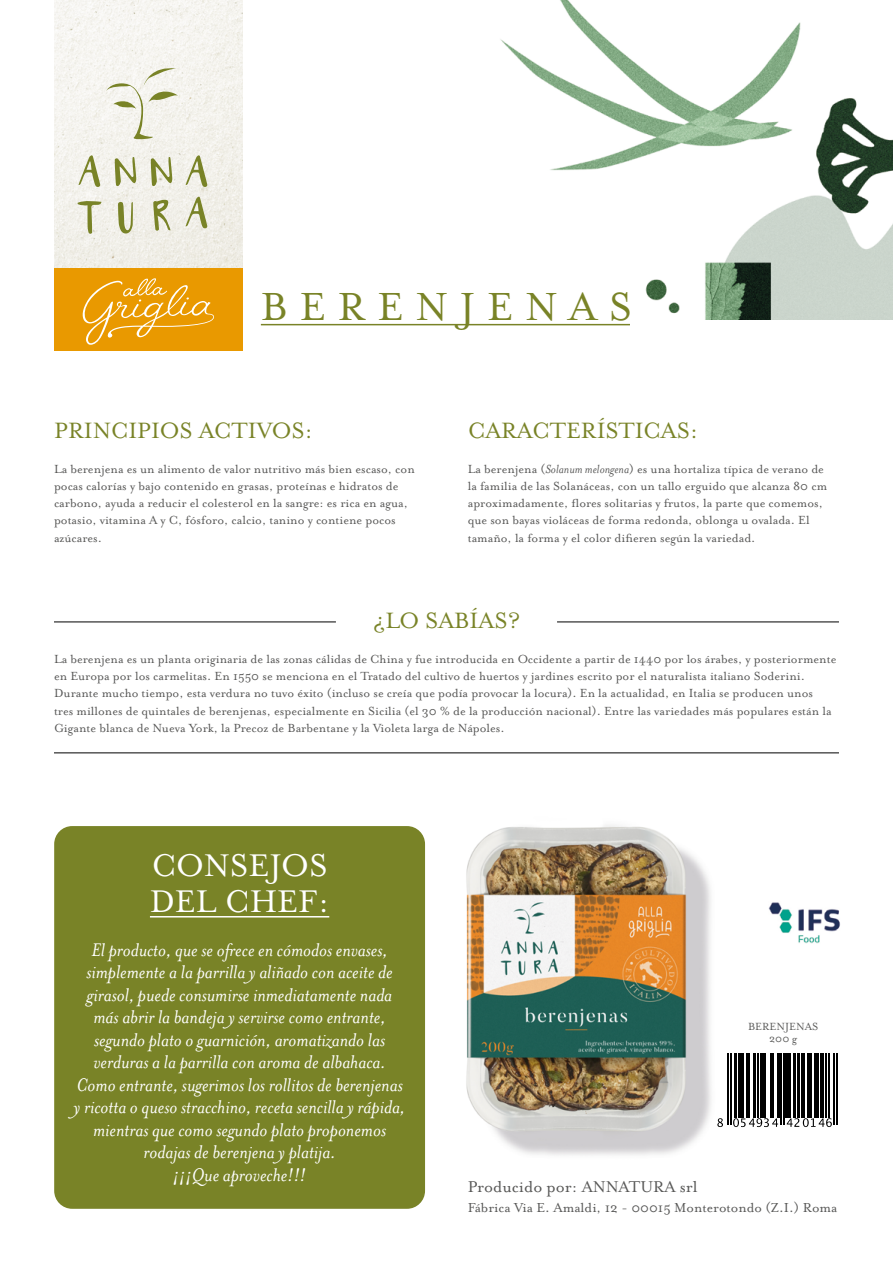
<style>
.page{position:relative;width:893px;height:1263px;background:#fff}
.page>*{position:absolute;margin:0;border:0;box-sizing:border-box;transform-origin:0 0}
.t1{font:45px "Mrs Eaves OT";letter-spacing:.26em;color:#798327}
.t2{font:36px/36px "Mrs Eaves OT";color:#fff}
.t3{font:25.5px "Mrs Eaves OT";color:#798327}
.t4{font:italic 21px/22.5px "Mrs Eaves OT";color:#fff;text-align:center}
.t5{font:18px "Mrs Eaves OT";color:#575756}
.t6{font:15px "Mrs Eaves OT";color:#575756}
.t7{font:13.5px/17.2px "Mrs Eaves OT";color:#575756}
.t8{font:11.85px/11.9px "Mrs Eaves OT";color:#575756;text-align:center}
.s1{font-style:italic}
</style>
<div class="page">
<img style="left:378px;top:752px;width:394px;height:449px">
<img style="left:54px;top:0;width:189px;height:268px">
<svg style="left:115px;top:157px;width:21px;height:29px"></svg>
<svg style="left:118px;top:201px;width:15px;height:34px"></svg>
<svg style="left:78px;top:155px;width:22px;height:32px"></svg>
<svg style="left:77px;top:200px;width:24px;height:34px"></svg>
<svg style="left:106px;top:66px;width:72px;height:74px"></svg>
<svg style="left:186px;top:155px;width:22px;height:32px"></svg>
<svg style="left:186px;top:196px;width:22px;height:32px"></svg>
<svg style="left:151px;top:157px;width:21px;height:29px"></svg>
<svg style="left:153px;top:198px;width:17px;height:33px"></svg>
<img style="left:500px;top:0;width:393px;height:320px">
<hr style="left:54px;top:753px;width:785px;height:1px;background:#000">
<div style="left:54px;top:826px;width:371px;height:383px;background:#798327;border-radius:18px"></div>
<svg style="left:733px;top:1118px;width:99px;height:9px"></svg>
<svg style="left:717px;top:1118px;width:6px;height:9px"></svg>
<hr style="left:728px;top:1053px;width:1px;height:71px;background:#000">
<hr style="left:730px;top:1053px;width:1px;height:71px;background:#000">
<hr style="left:735px;top:1053px;width:2px;height:64px;background:#000">
<hr style="left:738px;top:1053px;width:1px;height:64px;background:#000">
<hr style="left:740px;top:1053px;width:4px;height:64px;background:#000">
<hr style="left:746px;top:1053px;width:1px;height:64px;background:#000">
<hr style="left:749px;top:1053px;width:1px;height:64px;background:#000">
<hr style="left:753px;top:1053px;width:2px;height:64px;background:#000">
<hr style="left:758px;top:1053px;width:1px;height:64px;background:#000">
<hr style="left:760px;top:1053px;width:3px;height:64px;background:#000">
<hr style="left:765px;top:1053px;width:1px;height:64px;background:#000">
<hr style="left:770px;top:1053px;width:2px;height:64px;background:#000">
<hr style="left:773px;top:1053px;width:1px;height:64px;background:#000">
<hr style="left:777px;top:1053px;width:3px;height:64px;background:#000">
<hr style="left:781px;top:1053px;width:1px;height:71px;background:#000">
<hr style="left:783px;top:1053px;width:1px;height:71px;background:#000">
<hr style="left:785px;top:1053px;width:2px;height:64px;background:#000">
<hr style="left:788px;top:1053px;width:3px;height:64px;background:#000">
<hr style="left:793px;top:1053px;width:3px;height:64px;background:#000">
<hr style="left:797px;top:1053px;width:2px;height:64px;background:#000">
<hr style="left:801px;top:1053px;width:4px;height:64px;background:#000">
<hr style="left:807px;top:1053px;width:1px;height:64px;background:#000">
<hr style="left:810px;top:1053px;width:2px;height:64px;background:#000">
<hr style="left:814px;top:1053px;width:2px;height:64px;background:#000">
<hr style="left:818px;top:1053px;width:1px;height:64px;background:#000">
<hr style="left:820px;top:1053px;width:3px;height:64px;background:#000">
<hr style="left:826px;top:1053px;width:1px;height:64px;background:#000">
<hr style="left:828px;top:1053px;width:1px;height:64px;background:#000">
<hr style="left:834px;top:1053px;width:1px;height:71px;background:#000">
<hr style="left:836px;top:1053px;width:1px;height:71px;background:#000">
<div style="left:54px;top:268px;width:189px;height:83px;background:#e99900"></div>
<svg style="left:82px;top:278px;width:132px;height:67px"></svg>
<img style="left:766px;top:901px;width:74px;height:44px">
<hr style="left:261px;top:324px;width:369px;height:1px;background:#798327">
<hr style="left:54px;top:622px;width:282px;height:1px;background:#000">
<hr style="left:557px;top:622px;width:282px;height:1px;background:#000">
<hr style="left:150px;top:916px;width:179px;height:1px;background:#fff">
<h1 class="t1" style="left:261px;top:280px;width:373px">BERENJENAS</h1>
<h3 class="t3" style="left:54px;top:416px;width:260px">PRINCIPIOS ACTIVOS:</h3>
<p class="t7" style="left:54px;top:460px;width:362px">La berenjena es un alimento de valor nutritivo más bien escaso, con pocas calorías y bajo contenido en grasas, proteínas e hidratos de carbono, ayuda a reducir el colesterol en la sangre: es rica en agua, potasio, vitamina A y C, fósforo, calcio, tanino y contiene pocos azúcares.</p>
<h3 class="t3" style="left:468px;top:416px;width:232px">CARACTERÍSTICAS:</h3>
<p class="t7" style="left:468px;top:460px;width:361px">La berenjena (<span class="s1">Solanum melongena</span>) es una hortaliza típica de verano de la familia de las Solanáceas, con un tallo erguido que alcanza 80 cm aproximadamente, flores solitarias y frutos, la parte que comemos, que son bayas violáceas de forma redonda, oblonga u ovalada. El tamaño, la forma y el color difieren según la variedad.</p>
<h3 class="t3" style="left:372px;top:606px;width:149px">¿LO SABÍAS?</h3>
<p class="t7" style="left:54px;top:650px;width:784px">La berenjena es un planta originaria de las zonas cálidas de China y fue introducida en Occidente a partir de 1440 por los árabes, y posteriormente en Europa por los carmelitas. En 1550 se menciona en el Tratado del cultivo de huertos y jardines escrito por el naturalista italiano Soderini.<br>Durante mucho tiempo, esta verdura no tuvo éxito (incluso se creía que podía provocar la locura). En la actualidad, en Italia se producen unos<br>tres millones de quintales de berenjenas, especialmente en Sicilia (el 30 % de la producción nacional). Entre las variedades más populares están la Gigante blanca de Nueva York, la Precoz de Barbentane y la Violeta larga de Nápoles.</p>
<h2 class="t2" style="left:150px;top:847px;width:181px">CONSEJOS<br>DEL CHEF:</h2>
<p class="t4" style="left:74px;top:938px;width:333px">El producto, que se ofrece en cómodos envases, simplemente a la parrilla y aliñado con aceite de girasol, puede consumirse inmediatamente nada más abrir la bandeja y servirse como entrante, segundo plato o guarnición, aromatizando las verduras a la parrilla con aroma de albahaca.<br>Como entrante, sugerimos los rollitos de berenjenas y ricotta o queso stracchino, receta sencilla y rápida, mientras que como segundo plato proponemos rodajas de berenjena y platija.<br>¡¡¡Que aproveche!!!</p>
<p class="t8" style="left:748px;top:1021px;width:72px">BERENJENAS<br>200 g</p>
<h3 class="t5" style="left:468px;top:1176px;width:231px">Producido por: ANNATURA srl</h3>
<p class="t6" style="left:468px;top:1198px;width:371px">Fábrica Via E. Amaldi, 12 - 00015 Monterotondo (Z.I.) Roma</p>
</div>
